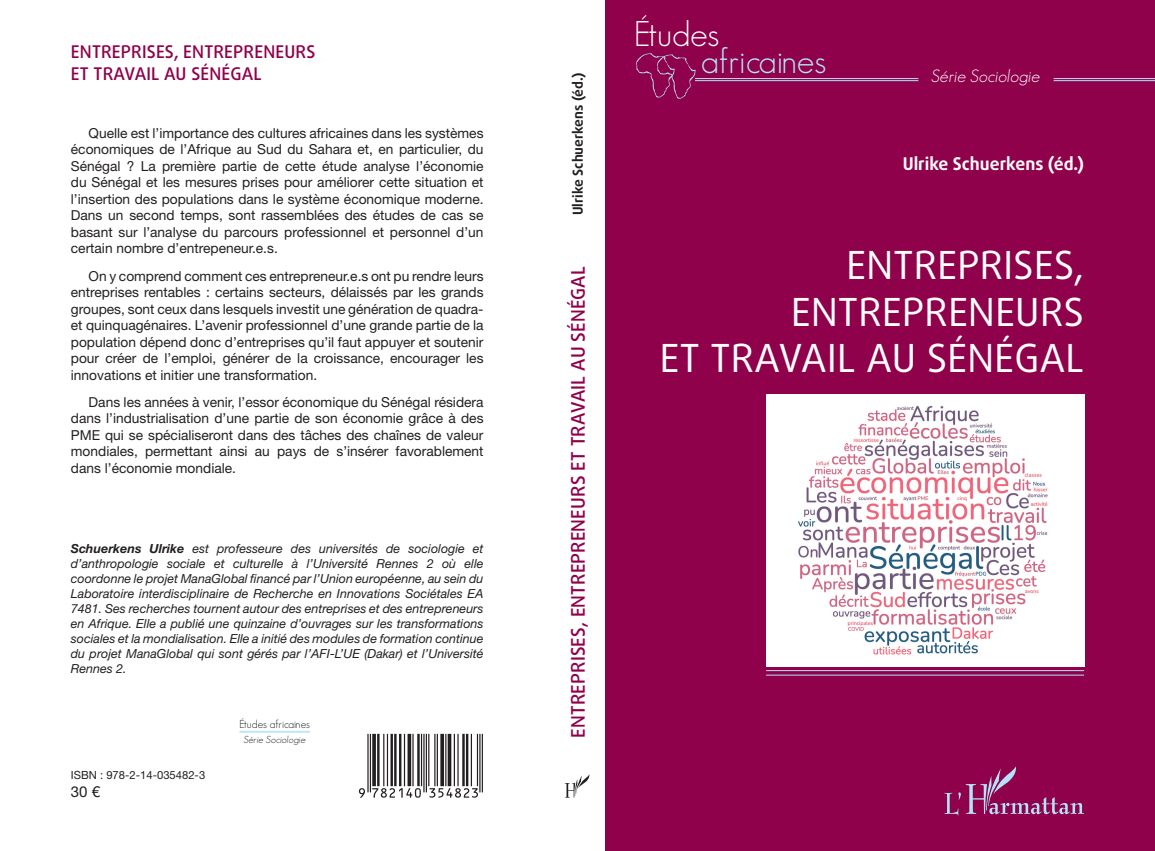
<style>
.page{position:relative;width:1155px;height:851px;background:#fff}
.page>*{position:absolute;margin:0;border:0;box-sizing:border-box;transform-origin:0 0}
.t1{font:38.75px/46.5px "Daxline Pro";letter-spacing:.01em;color:#fff;text-align:right}
.t2{font:300 35px "Geosans";color:#b3e3f9}
.t3{font:300 35px "Geosans";color:#fff}
.t4{font:500 18.75px "Daxline Pro";letter-spacing:.01em;color:#8f014b}
.t5{font:500 17.5px/21.2px "Daxline Pro";letter-spacing:.01em;color:#8f014b}
.t6{font:700 17.5px "Daxline Pro";color:#fff}
.t7{font:italic 300 17.5px "Geosans";color:#fff}
.t8{font:15px "Helvetica Neue LT Std";color:#231f20}
.t9{font:13.75px/16.5px "Helvetica Neue LT Std";color:#231f20;text-align:justify}
.t10{font:700 13.75px "Daxline Pro";color:#231f20}
.t11{font:italic 12.5px/15px "Helvetica Neue LT Std";color:#231f20;text-align:justify}
.t12{font:11.25px "Helvetica Neue LT Std";color:#231f20}
.t13{font:300 11.25px "Geosans";color:#231f20}
.t14{font:italic 300 10px "Geosans";color:#231f20}
.s1{font-weight:700}
</style>
<div class="page">
<div style="left:605px;top:0;width:549px;height:850px;background:#8f014b"></div>
<img style="left:766px;top:394px;width:318px;height:272px">
<hr style="left:766px;top:670px;width:318px;height:1px;background:#b3e3f9">
<hr style="left:766px;top:674px;width:318px;height:1px;background:#b3e3f9">
<svg style="left:564px;top:774px;width:26px;height:23px"></svg>
<hr style="left:482px;top:733px;width:1px;height:59px;background:#231f20">
<hr style="left:479px;top:733px;width:1px;height:59px;background:#231f20">
<hr style="left:477px;top:733px;width:1px;height:53px;background:#231f20">
<hr style="left:471px;top:733px;width:1px;height:53px;background:#231f20">
<hr style="left:466px;top:733px;width:2px;height:53px;background:#231f20">
<hr style="left:462px;top:733px;width:2px;height:53px;background:#231f20">
<hr style="left:457px;top:733px;width:1px;height:53px;background:#231f20">
<hr style="left:454px;top:733px;width:1px;height:53px;background:#231f20">
<svg style="left:447px;top:733px;width:4px;height:53px"></svg>
<hr style="left:445px;top:733px;width:1px;height:53px;background:#231f20">
<svg style="left:440px;top:733px;width:4px;height:53px"></svg>
<hr style="left:437px;top:733px;width:1px;height:53px;background:#231f20">
<hr style="left:434px;top:733px;width:1px;height:53px;background:#231f20">
<hr style="left:428px;top:733px;width:1px;height:53px;background:#231f20">
<hr style="left:426px;top:733px;width:1px;height:59px;background:#231f20">
<hr style="left:423px;top:733px;width:1px;height:59px;background:#231f20">
<hr style="left:421px;top:733px;width:1px;height:53px;background:#231f20">
<hr style="left:417px;top:733px;width:2px;height:53px;background:#231f20">
<hr style="left:412px;top:733px;width:1px;height:53px;background:#231f20">
<svg style="left:407px;top:733px;width:4px;height:53px"></svg>
<hr style="left:404px;top:733px;width:1px;height:53px;background:#231f20">
<hr style="left:399px;top:733px;width:2px;height:53px;background:#231f20">
<hr style="left:394px;top:733px;width:2px;height:53px;background:#231f20">
<hr style="left:390px;top:733px;width:3px;height:53px;background:#231f20">
<hr style="left:387px;top:733px;width:1px;height:53px;background:#231f20">
<hr style="left:383px;top:733px;width:1px;height:53px;background:#231f20">
<hr style="left:377px;top:733px;width:2px;height:53px;background:#231f20">
<svg style="left:372px;top:733px;width:4px;height:53px"></svg>
<hr style="left:370px;top:733px;width:1px;height:59px;background:#231f20">
<hr style="left:367px;top:733px;width:1px;height:59px;background:#231f20">
<svg style="left:359px;top:788px;width:119px;height:9px"></svg>
<hr style="left:695px;top:78px;width:223px;height:1px;background:#b3e3f9">
<hr style="left:695px;top:80px;width:223px;height:1px;background:#b3e3f9">
<hr style="left:1053px;top:78px;width:101px;height:1px;background:#b3e3f9">
<hr style="left:1053px;top:80px;width:101px;height:1px;background:#b3e3f9">
<svg style="left:636px;top:53px;width:59px;height:46px"></svg>
<svg style="left:944px;top:766px;width:140px;height:49px"></svg>
<hr style="left:239px;top:731px;width:71px;height:1px;background:#b3e3f9">
<p class="t5" style="left:71px;top:42px;width:246px">ENTREPRISES, ENTREPRENEURS<br>ET TRAVAIL AU SÉNÉGAL</p>
<p class="t9" style="left:71px;top:124px;width:414px;text-indent:18px">Quelle est l’importance des cultures africaines dans les systèmes économiques de l’Afrique au Sud du Sahara et, en particulier, du Sénégal ? La première partie de cette étude analyse l’économie du Sénégal et les mesures prises pour améliorer cette situation et l’insertion des populations dans le système économique moderne.<br>Dans un second temps, sont rassemblées des études de cas se basant sur l’analyse du parcours professionnel et personnel d’un certain nombre d’entrepeneur.e.s.</p>
<p class="t9" style="left:71px;top:267px;width:414px;text-indent:18px">On y comprend comment ces entrepreneur.e.s ont pu rendre leurs entreprises rentables : certains secteurs, délaissés par les grands groupes, sont ceux dans lesquels investit une génération de quadra&shy;et quinquagénaires. L’avenir professionnel d’une grande partie de la population dépend donc d’entreprises qu’il faut appuyer et soutenir pour créer de l’emploi, générer de la croissance, encourager les innovations et initier une transformation.</p>
<p class="t9" style="left:71px;top:393px;width:414px;text-indent:18px">Dans les années à venir, l’essor économique du Sénégal résidera dans l’industrialisation d’une partie de son économie grâce à des PME qui se spécialiseront dans des tâches des chaînes de valeur mondiales, permettant ainsi au pays de s’insérer favorablement dans l’économie mondiale.</p>
<p class="t11" style="left:71px;top:540px;width:414px"><span class="s1">Schuerkens Ulrike</span> est professeure des universités de sociologie et d’anthropologie sociale et culturelle à l’Université Rennes 2 où elle coordonne le projet ManaGlobal nancé par l’Union européenne, au sein du Laboratoire interdisciplinaire de Recherche en Innovations Sociétales EA 7481. Ses recherches tournent autour des entreprises et des entrepreneurs en Afrique. Elle a publié une quinzaine d’ouvrages sur les transformations sociales et la mondialisation. Elle a initié des modules de formation continue du projet ManaGlobal qui sont gérés par l’AFI-L’UE (Dakar) et l’Université Rennes 2.</p>
<p class="t12" style="left:71px;top:768px;width:136px">ISBN : 978-2-14-035482-3</p>
<p class="t8" style="left:71px;top:782px;width:31px">30 €</p>
<p class="t13" style="left:239px;top:717px;width:72px">Études africaines</p>
<p class="t14" style="left:244px;top:733px;width:63px">Série Sociologie</p>
<p class="t10" style="left:568px;top:215px;width:144px;rotate:-90deg">Ulrike Schuerkens (éd.)</p>
<h3 class="t4" style="left:565px;top:737px;width:473px;rotate:-90deg">ENTREPRISES, ENTREPRENEURS ET TRAVAIL AU SÉNÉGAL</h3>
<h2 class="t3" style="left:634px;top:14px;width:87px">Études</h2>
<h2 class="t2" style="left:701px;top:42px;width:126px">africaines</h2>
<p class="t7" style="left:931px;top:66px;width:110px">Série Sociologie</p>
<p class="t6" style="left:902px;top:152px;width:183px">Ulrike Schuerkens (éd.)</p>
<h1 class="t1" style="left:660px;top:242px;width:426px">ENTREPRISES,<br>ENTREPRENEURS<br>ET TRAVAIL AU SÉNÉGAL</h1>
</div>
